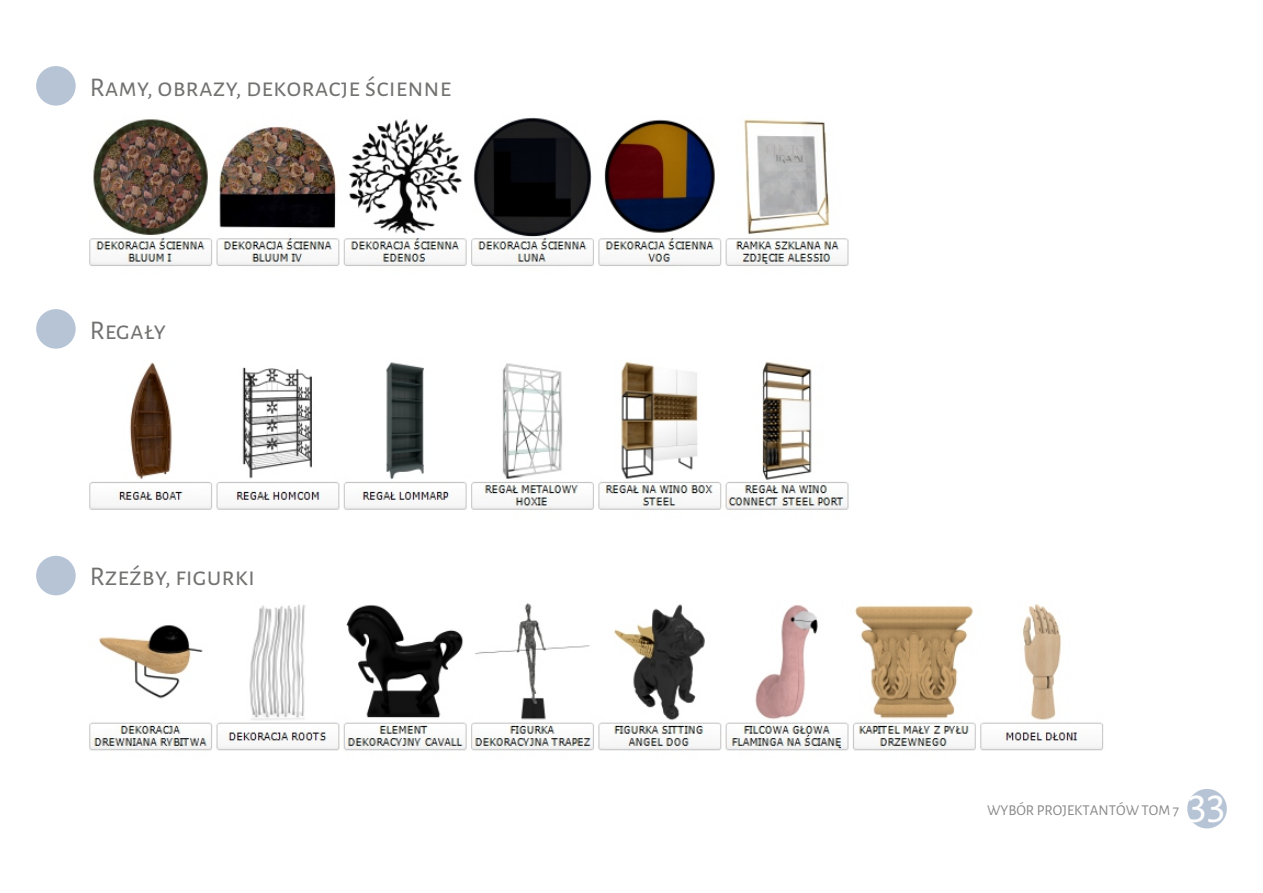
<style>
.page{position:relative;width:1263px;height:893px;background:#fff}
.page>*{position:absolute;margin:0;border:0;box-sizing:border-box;transform-origin:0 0}
.t1{font:45px "Alegreya Sans SC";color:#fefefe}
.t2{font:27px "Alegreya Sans SC";color:#727271}
.t3{font:15px "Alegreya Sans SC";color:#898989}
</style>
<div class="page">
<div style="left:36px;top:66px;width:40px;height:40px;background:#b6c4d6;border-radius:50%"></div>
<div style="left:1187px;top:789px;width:40px;height:39px;background:#b6c4d6;border-radius:50%"></div>
<img style="left:89px;top:117px;width:760px;height:149px">
<div style="left:36px;top:309px;width:40px;height:40px;background:#b6c4d6;border-radius:50%"></div>
<img style="left:89px;top:361px;width:760px;height:149px">
<div style="left:36px;top:556px;width:40px;height:39px;background:#b6c4d6;border-radius:50%"></div>
<img style="left:89px;top:603px;width:1014px;height:148px">
<p class="t2" style="left:90px;top:74px;width:363px">Ramy, obrazy, dekoracje ścienne</p>
<p class="t2" style="left:90px;top:317px;width:78px">Regały</p>
<p class="t2" style="left:90px;top:564px;width:167px">Rzeźby, figurki</p>
<p class="t3" style="left:987px;top:803px;width:193px">WYBÓR PROJEKTANTÓW TOM 7</p>
<h1 class="t1" style="left:1188px;top:782px;width:39px">33</h1>
</div>
